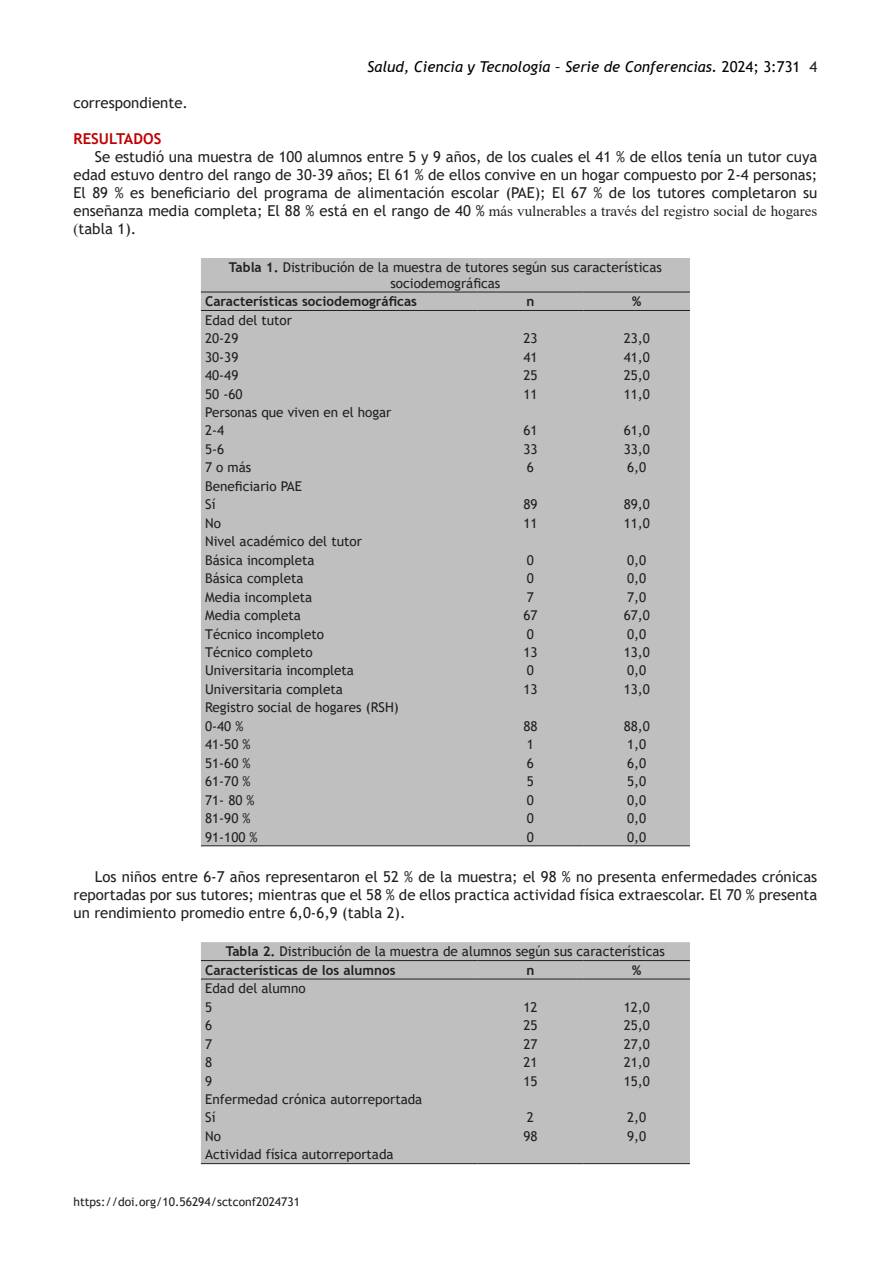
<style>
.page{position:relative;width:893px;height:1263px;background:#fff}
.page>*{position:absolute;margin:0;border:0;box-sizing:border-box;transform-origin:0 0}
.t1{font:15px/18px "Trebuchet MS";color:#231f20;text-align:justify}
.t2{font:italic 15px "Trebuchet MS";color:#000}
.t3{font:700 15px "Trebuchet MS";color:#c00000}
.t4{font:13.5px/15.5px "Trebuchet MS";color:#231f20;text-align:center}
.t5{font:700 13.5px "Trebuchet MS";color:#231f20}
.t6{font:12px "Trebuchet MS";color:#231f20}
.s1{font-style:normal}
.s2{font-style:normal;color:#231f20}
.s3{font-family:"Times New Roman"}
.s4{font-weight:700}
</style>
<div class="page">
<div style="left:201px;top:258px;width:489px;height:587px;background:#bfbfbf"></div>
<hr style="left:201px;top:292px;width:276px;height:1px;background:#231f20">
<hr style="left:477px;top:292px;width:107px;height:1px;background:#231f20">
<hr style="left:584px;top:292px;width:106px;height:1px;background:#231f20">
<hr style="left:201px;top:310px;width:276px;height:1px;background:#231f20">
<hr style="left:477px;top:310px;width:107px;height:1px;background:#231f20">
<hr style="left:584px;top:310px;width:106px;height:1px;background:#231f20">
<hr style="left:201px;top:845px;width:276px;height:1px;background:#231f20">
<hr style="left:477px;top:845px;width:107px;height:1px;background:#231f20">
<hr style="left:584px;top:845px;width:106px;height:1px;background:#231f20">
<div style="left:201px;top:942px;width:489px;height:221px;background:#bfbfbf"></div>
<hr style="left:201px;top:960px;width:276px;height:1px;background:#231f20">
<hr style="left:477px;top:960px;width:107px;height:1px;background:#231f20">
<hr style="left:584px;top:960px;width:106px;height:1px;background:#231f20">
<hr style="left:201px;top:979px;width:276px;height:1px;background:#231f20">
<hr style="left:477px;top:979px;width:107px;height:1px;background:#231f20">
<hr style="left:584px;top:979px;width:106px;height:1px;background:#231f20">
<hr style="left:201px;top:1163px;width:276px;height:1px;background:#231f20">
<hr style="left:477px;top:1163px;width:107px;height:1px;background:#231f20">
<hr style="left:584px;top:1163px;width:106px;height:1px;background:#231f20">
<p class="t2" style="left:367px;top:58px;width:452px">Salud, Ciencia y Tecnología – Serie de Conferencias. <span class="s1">2024; 3:731</span> <span class="s2">4</span></p>
<p class="t1" style="left:74px;top:94px;width:116px">correspondiente.</p>
<p class="t3" style="left:74px;top:129px;width:89px">RESULTADOS</p>
<p class="t1" style="left:74px;top:148px;width:745px;text-indent:21px">Se estudió una muestra de 100 alumnos entre 5 y 9 años, de los cuales el 41 % de ellos tenía un tutor cuya edad estuvo dentro del rango de 30-39 años; El 61 % de ellos convive en un hogar compuesto por 2-4 personas; El 89 % es beneficiario del programa de alimentación escolar (PAE); El 67 % de los tutores completaron su enseñanza media completa; El 88 % está en el rango de 40 % <span class="s3">más vulnerables a través del registro social de hogares (</span>tabla 1).</p>
<p class="t4" style="left:229px;top:260px;width:435px"><span class="s4">Tabla 1.</span> Distribución de la muestra de tutores según sus características sociodemográficas</p>
<p class="t5" style="left:205px;top:293px;width:213px">Características sociodemográficas</p>
<p class="t5" style="left:526px;top:293px;width:9px">n</p>
<p class="t5" style="left:632px;top:293px;width:11px">%</p>
<p class="t4" style="left:205px;top:312px;width:88px">Edad del tutor</p>
<p class="t4" style="left:205px;top:330px;width:35px">20-29</p>
<p class="t4" style="left:523px;top:330px;width:16px">23</p>
<p class="t4" style="left:624px;top:330px;width:28px">23,0</p>
<p class="t4" style="left:205px;top:349px;width:35px">30-39</p>
<p class="t4" style="left:523px;top:349px;width:16px">41</p>
<p class="t4" style="left:624px;top:349px;width:28px">41,0</p>
<p class="t4" style="left:205px;top:367px;width:35px">40-49</p>
<p class="t4" style="left:523px;top:367px;width:16px">25</p>
<p class="t4" style="left:624px;top:367px;width:28px">25,0</p>
<p class="t4" style="left:205px;top:386px;width:39px">50 -60</p>
<p class="t4" style="left:523px;top:386px;width:16px">11</p>
<p class="t4" style="left:624px;top:386px;width:28px">11,0</p>
<p class="t4" style="left:205px;top:404px;width:188px">Personas que viven en el hogar</p>
<p class="t4" style="left:205px;top:423px;width:21px">2-4</p>
<p class="t4" style="left:523px;top:423px;width:16px">61</p>
<p class="t4" style="left:624px;top:423px;width:28px">61,0</p>
<p class="t4" style="left:205px;top:441px;width:21px">5-6</p>
<p class="t4" style="left:523px;top:441px;width:16px">33</p>
<p class="t4" style="left:624px;top:441px;width:28px">33,0</p>
<p class="t4" style="left:205px;top:460px;width:48px">7 o más</p>
<p class="t4" style="left:527px;top:460px;width:9px">6</p>
<p class="t4" style="left:627px;top:460px;width:21px">6,0</p>
<p class="t4" style="left:205px;top:478px;width:98px">Beneficiario PAE</p>
<p class="t4" style="left:205px;top:497px;width:12px">Sí</p>
<p class="t4" style="left:523px;top:497px;width:16px">89</p>
<p class="t4" style="left:624px;top:497px;width:28px">89,0</p>
<p class="t4" style="left:205px;top:515px;width:17px">No</p>
<p class="t4" style="left:523px;top:515px;width:16px">11</p>
<p class="t4" style="left:624px;top:515px;width:28px">11,0</p>
<p class="t4" style="left:205px;top:534px;width:158px">Nivel académico del tutor</p>
<p class="t4" style="left:205px;top:552px;width:111px">Básica incompleta</p>
<p class="t4" style="left:527px;top:552px;width:9px">0</p>
<p class="t4" style="left:627px;top:552px;width:21px">0,0</p>
<p class="t4" style="left:205px;top:570px;width:100px">Básica completa</p>
<p class="t4" style="left:527px;top:570px;width:9px">0</p>
<p class="t4" style="left:627px;top:570px;width:21px">0,0</p>
<p class="t4" style="left:205px;top:589px;width:109px">Media incompleta</p>
<p class="t4" style="left:527px;top:589px;width:9px">7</p>
<p class="t4" style="left:627px;top:589px;width:21px">7,0</p>
<p class="t4" style="left:205px;top:607px;width:97px">Media completa</p>
<p class="t4" style="left:523px;top:607px;width:16px">67</p>
<p class="t4" style="left:624px;top:607px;width:28px">67,0</p>
<p class="t4" style="left:205px;top:626px;width:120px">Técnico incompleto</p>
<p class="t4" style="left:527px;top:626px;width:9px">0</p>
<p class="t4" style="left:627px;top:626px;width:21px">0,0</p>
<p class="t4" style="left:205px;top:644px;width:109px">Técnico completo</p>
<p class="t4" style="left:523px;top:644px;width:16px">13</p>
<p class="t4" style="left:624px;top:644px;width:28px">13,0</p>
<p class="t4" style="left:205px;top:663px;width:150px">Universitaria incompleta</p>
<p class="t4" style="left:527px;top:663px;width:9px">0</p>
<p class="t4" style="left:627px;top:663px;width:21px">0,0</p>
<p class="t4" style="left:205px;top:681px;width:139px">Universitaria completa</p>
<p class="t4" style="left:523px;top:681px;width:16px">13</p>
<p class="t4" style="left:624px;top:681px;width:28px">13,0</p>
<p class="t4" style="left:205px;top:700px;width:195px">Registro social de hogares (RSH)</p>
<p class="t4" style="left:205px;top:718px;width:40px">0-40 %</p>
<p class="t4" style="left:523px;top:718px;width:16px">88</p>
<p class="t4" style="left:624px;top:718px;width:28px">88,0</p>
<p class="t4" style="left:205px;top:737px;width:47px">41-50 %</p>
<p class="t4" style="left:527px;top:737px;width:9px">1</p>
<p class="t4" style="left:627px;top:737px;width:21px">1,0</p>
<p class="t4" style="left:205px;top:755px;width:47px">51-60 %</p>
<p class="t4" style="left:527px;top:755px;width:9px">6</p>
<p class="t4" style="left:627px;top:755px;width:21px">6,0</p>
<p class="t4" style="left:205px;top:773px;width:47px">61-70 %</p>
<p class="t4" style="left:527px;top:773px;width:9px">5</p>
<p class="t4" style="left:627px;top:773px;width:21px">5,0</p>
<p class="t4" style="left:205px;top:792px;width:51px">71- 80 %</p>
<p class="t4" style="left:527px;top:792px;width:9px">0</p>
<p class="t4" style="left:627px;top:792px;width:21px">0,0</p>
<p class="t4" style="left:205px;top:810px;width:47px">81-90 %</p>
<p class="t4" style="left:527px;top:810px;width:9px">0</p>
<p class="t4" style="left:627px;top:810px;width:21px">0,0</p>
<p class="t4" style="left:205px;top:829px;width:54px">91-100 %</p>
<p class="t4" style="left:527px;top:829px;width:9px">0</p>
<p class="t4" style="left:627px;top:829px;width:21px">0,0</p>
<p class="t1" style="left:74px;top:868px;width:745px;text-indent:21px">Los niños entre 6-7 años representaron el 52 % de la muestra; el 98 % no presenta enfermedades crónicas reportadas por sus tutores; mientras que el 58 % de ellos practica actividad física extraescolar. El 70 % presenta un rendimiento promedio entre 6,0-6,9 (tabla 2).</p>
<p class="t4" style="left:226px;top:944px;width:441px"><span class="s4">Tabla 2.</span> Distribución de la muestra de alumnos según sus características</p>
<p class="t5" style="left:205px;top:961px;width:192px">Características de los alumnos</p>
<p class="t5" style="left:526px;top:961px;width:9px">n</p>
<p class="t5" style="left:632px;top:961px;width:11px">%</p>
<p class="t4" style="left:205px;top:981px;width:102px">Edad del alumno</p>
<p class="t4" style="left:205px;top:999px;width:9px">5</p>
<p class="t4" style="left:523px;top:999px;width:16px">12</p>
<p class="t4" style="left:624px;top:999px;width:28px">12,0</p>
<p class="t4" style="left:205px;top:1017px;width:9px">6</p>
<p class="t4" style="left:523px;top:1017px;width:16px">25</p>
<p class="t4" style="left:624px;top:1017px;width:28px">25,0</p>
<p class="t4" style="left:205px;top:1036px;width:9px">7</p>
<p class="t4" style="left:523px;top:1036px;width:16px">27</p>
<p class="t4" style="left:624px;top:1036px;width:28px">27,0</p>
<p class="t4" style="left:205px;top:1054px;width:9px">8</p>
<p class="t4" style="left:523px;top:1054px;width:16px">21</p>
<p class="t4" style="left:624px;top:1054px;width:28px">21,0</p>
<p class="t4" style="left:205px;top:1073px;width:9px">9</p>
<p class="t4" style="left:523px;top:1073px;width:16px">15</p>
<p class="t4" style="left:624px;top:1073px;width:28px">15,0</p>
<p class="t4" style="left:205px;top:1091px;width:219px">Enfermedad crónica autorreportada</p>
<p class="t4" style="left:205px;top:1110px;width:12px">Sí</p>
<p class="t4" style="left:527px;top:1110px;width:9px">2</p>
<p class="t4" style="left:627px;top:1110px;width:21px">2,0</p>
<p class="t4" style="left:205px;top:1128px;width:17px">No</p>
<p class="t4" style="left:523px;top:1128px;width:16px">98</p>
<p class="t4" style="left:627px;top:1128px;width:21px">9,0</p>
<p class="t4" style="left:205px;top:1147px;width:190px">Actividad física autorreportada</p>
<p class="t6" style="left:74px;top:1194px;width:228px">https://doi.org/10.56294/sctconf2024731</p>
</div>
